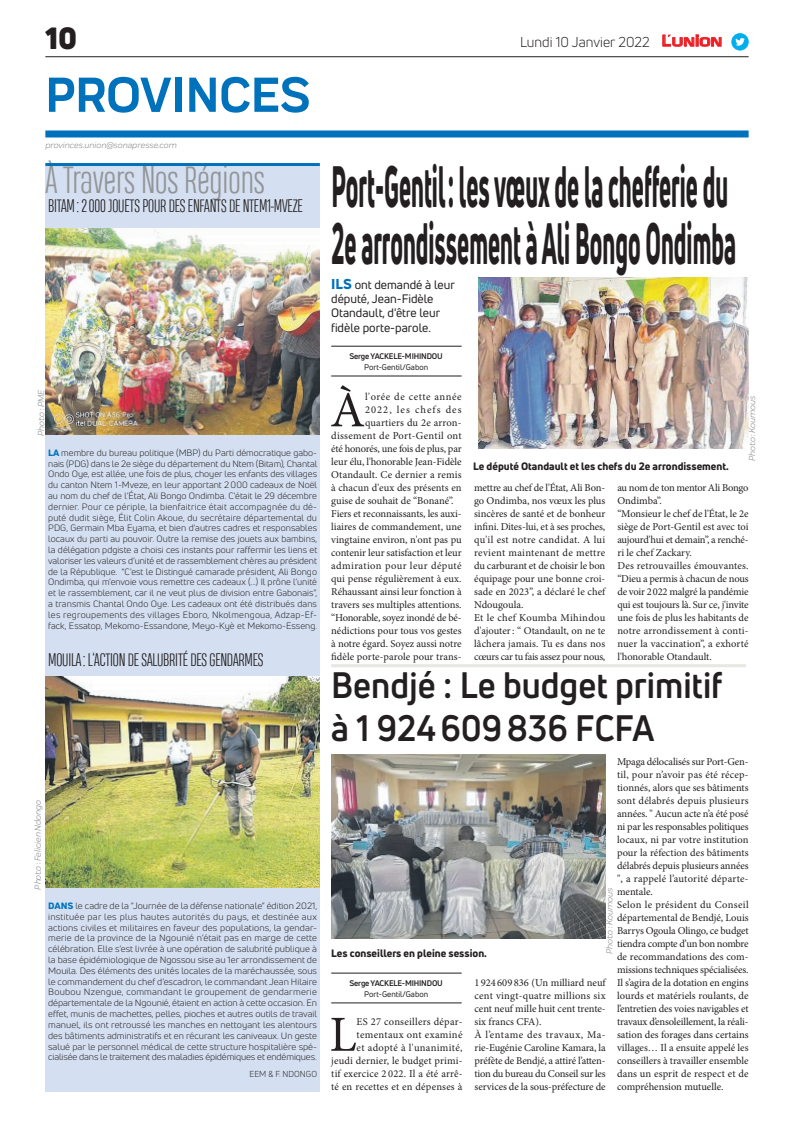
<style>
.page{position:relative;width:794px;height:1129px;background:#fff}
.page>*{position:absolute;margin:0;border:0;box-sizing:border-box;transform-origin:0 0}
.t1{font:800 57px/57px "Uni Neue";color:#231f20;scale:.4 1}
.t2{font:700 51px "Praktika";color:#0072bc}
.t3{font:50.5px "Minion Pro";color:#231f20}
.t4{font:700 36px/43.2px "Uni Neue";color:#231f20;scale:.95 1}
.t5{font:300 36px "Heading Compressed Pro";color:#939598}
.t6{font:900 30px "Uni Neue";color:#231f20}
.t7{font:300 17px "Heading Compressed Pro";letter-spacing:-.01em;color:#231f20}
.t8{font:14px "Uni Neue";color:#231f20}
.t9{font:12px/14.4px "Uni Neue";color:#231f20}
.t10{font:10.5px/13px "Minion Pro";color:#231f20}
.t11{font:800 10.5px "Uni Neue";color:#231f20}
.t12{font:10.5px "Minion Pro";letter-spacing:-.02em;color:#231f20}
.t13{font:10.5px "Minion Pro";letter-spacing:.03em;color:#231f20}
.t14{font:10.5px "Minion Pro";letter-spacing:.035em;color:#231f20}
.t15{font:10.5px "Minion Pro";letter-spacing:.05em;color:#231f20}
.t16{font:10.5px "Minion Pro";letter-spacing:.1em;color:#231f20}
.t17{font:9px/10.8px "Uni Neue";letter-spacing:-.01em;color:#231f20;text-align:justify;scale:1.04 1}
.t18{font:9px/10.8px "Uni Neue";letter-spacing:-.01em;color:#231f20;text-align:justify;scale:1.06 1}
.t19{font:italic 9px "Praktika";color:#818386}
.t20{font:8.5px "Uni Neue";color:#231f20}
.t21{font:700 8px "Uni Neue";letter-spacing:-.02em;color:#231f20}
.t22{font:8px "Uni Neue";color:#231f20}
.s1{font-weight:800;color:#0072bc}
.s2{font-family:"Eurostile";font-weight:600;font-size:14.9px;color:#ee1d23}
.s3{font-family:"Eurostile";font-weight:600;font-size:11.4px;color:#ee1d23}
.s4{font-weight:800;font-size:14px;color:#0072bc}
</style>
<div class="page">
<hr style="left:45px;top:56px;width:703px;height:1px;background:#231f20">
<div style="left:45px;top:130px;width:703px;height:7px;background:#0072bc"></div>
<svg style="left:662px;top:34px;width:60px;height:13px"></svg>
<div style="left:731px;top:33px;width:17px;height:18px;background:#00aeef;border-radius:50%"></div>
<svg style="left:735px;top:38px;width:10px;height:8px"></svg>
<div style="left:45px;top:164px;width:275px;height:927px;background:#d4e0f1"></div>
<img style="left:46px;top:228px;width:274px;height:206px">
<img style="left:45px;top:676px;width:275px;height:211px">
<hr style="left:45px;top:163px;width:275px;height:3px;background:#0072bc">
<hr style="left:331px;top:1002px;width:131px;height:1px;background:#231f20">
<hr style="left:331px;top:972px;width:131px;height:1px;background:#231f20">
<img style="left:331px;top:754px;width:274px;height:184px">
<hr style="left:331px;top:664px;width:415px;height:3px;background:#e7e8e2">
<hr style="left:331px;top:375px;width:130px;height:1px;background:#231f20">
<hr style="left:331px;top:346px;width:130px;height:1px;background:#231f20">
<img style="left:479px;top:278px;width:269px;height:171px">
<h3 class="t6" style="left:45px;top:17px;width:33px">10</h3>
<h2 class="t2" style="left:45px;top:54px;width:266px">PROVINCES</h2>
<p class="t19" style="left:45px;top:139px;width:133px">provinces.union@sonapresse.com</p>
<h3 class="t5" style="left:45px;top:159px;width:221px">À Travers Nos Régions</h3>
<h3 class="t7" style="left:48px;top:196px;width:256px">BITAM: 2000 JOUETS POUR DES ENFANTS DE NTEM1-MVEZE</h3>
<p class="t19" style="left:35px;top:435px;width:47px;rotate:-90deg">Photo : PME</p>
<p class="t17" style="left:48px;top:447px;width:260px"><span class="s1">LA</span> membre du bureau politique (MBP) du Parti démocratique gabo&shy;nais (PDG) dans le 2e siège du département du Ntem (Bitam), Chantal Ondo Oye, est allée, une fois de plus, choyer les enfants des villages du canton Ntem 1-Mveze, en leur apportant 2000 cadeaux de Noël au nom du chef de l’État, Ali Bongo Ondimba. C'était le 29 décembre dernier. Pour ce périple, la bienfaitrice était accompagnée du dé&shy;puté dudit siège, Élit Colin Akoue, du secrétaire départemental du PDG, Germain Mba Eyama, et bien d'autres cadres et responsables locaux du parti au pouvoir. Outre la remise des jouets aux bambins, la délégation pdgiste a choisi ces instants pour raffermir les liens et valoriser les valeurs d’unité et de rassemblement chères au président de la République. “C'est le Distingué camarade président, Ali Bongo Ondimba, qui m’envoie vous remettre ces cadeaux (...) Il prône l’unité et le rassemblement, car il ne veut plus de division entre Gabonais”, a transmis Chantal Ondo Oye. Les cadeaux ont été distribués dans les regroupements des villages Eboro, Nkolmengoua, Adzap-Ef&shy;fack, Essatop, Mekomo-Essandone, Meyo-Kyè et Mekomo-Esseng.</p>
<h3 class="t7" style="left:48px;top:649px;width:217px">MOUILA: L’ACTION DE SALUBRITÉ DES GENDARMES</h3>
<p class="t19" style="left:31px;top:889px;width:91px;rotate:-90deg">Photo : Felicien Ndongo</p>
<p class="t18" style="left:48px;top:900px;width:255px"><span class="s1">DANS</span> le cadre de la “Journée de la défense nationale” édition 2021, instituée par les plus hautes autorités du pays, et destinée aux actions civiles et militaires en faveur des populations, la gendar&shy;merie de la province de la Ngounié n’était pas en marge de cette célébration. Elle s’est livrée à une opération de salubrité publique à la base épidémiologique de Ngossou sise au 1er arrondissement de Mouila. Des éléments des unités locales de la maréchaussée, sous le commandement du chef d’escadron, le commandant Jean Hilaire Boubou Nzengue, commandant le groupement de gendarmerie départementale de la Ngounié, étaient en action à cette occasion. En effet, munis de machettes, pelles, pioches et autres outils de travail manuel, ils ont retroussé les manches en nettoyant les alentours des bâtiments administratifs et en récurant les caniveaux. Un geste salué par le personnel médical de cette structure hospitalière spé&shy;cialisée dans le traitement des maladies épidémiques et endémiques.</p>
<p class="t20" style="left:249px;top:1068px;width:69px">EEM &amp; F. NDONGO</p>
<h3 class="t8" style="left:520px;top:33px;width:203px">Lundi 10 Janvier 2022 <span class="s2">L</span><span class="s3">UNION</span></h3>
<h1 class="t1" style="left:331px;top:157px;width:1013px">Port-Gentil: les vœux de la chefferie du<br>2e arrondissement à Ali Bongo Ondimba</h1>
<p class="t9" style="left:331px;top:277px;width:125px"><span class="s4">ILS</span> ont demandé à leur député, Jean-Fidèle<br>Otandault, d'être leur fidèle porte-parole.</p>
<p class="t21" style="left:349px;top:351px;width:95px">Serge YACKELE-MIHINDOU</p>
<p class="t22" style="left:364px;top:362px;width:66px">Port-Gentil/Gabon</p>
<h3 class="t3" style="left:330px;top:376px;width:36px">À</h3>
<p class="t15" style="left:365px;top:390px;width:98px">l'orée de cette année</p>
<p class="t16" style="left:365px;top:403px;width:98px">2022, les chefs des</p>
<p class="t10" style="left:365px;top:416px;width:98px">quartiers du 2e arron-</p>
<p class="t13" style="left:331px;top:429px;width:132px">dissement de Port-Gentil ont</p>
<p class="t12" style="left:331px;top:442px;width:132px">été honorés, une fois de plus, par</p>
<p class="t10" style="left:331px;top:455px;width:132px">leur élu, l'honorable Jean-Fidèle</p>
<p class="t10" style="left:331px;top:468px;width:132px">Otandault. Ce dernier a remis</p>
<p class="t10" style="left:331px;top:481px;width:132px">à chacun d'eux des présents en</p>
<p class="t10" style="left:331px;top:494px;width:124px">guise de souhait de “Bonané”.</p>
<p class="t10" style="left:331px;top:507px;width:132px">Fiers et reconnaissants, les auxi-</p>
<p class="t10" style="left:331px;top:520px;width:132px">liaires de commandement, une</p>
<p class="t10" style="left:331px;top:533px;width:132px">vingtaine environ, n'ont pas pu</p>
<p class="t10" style="left:331px;top:546px;width:132px">contenir leur satisfaction et leur</p>
<p class="t14" style="left:331px;top:559px;width:132px">admiration pour leur député</p>
<p class="t10" style="left:331px;top:572px;width:132px">qui pense régulièrement à eux.</p>
<p class="t10" style="left:331px;top:585px;width:132px">Réhaussant ainsi leur fonction à</p>
<p class="t10" style="left:331px;top:598px;width:132px">travers ses multiples attentions.</p>
<p class="t12" style="left:331px;top:611px;width:132px">“Honorable, soyez inondé de bé-</p>
<p class="t10" style="left:331px;top:624px;width:132px">nédictions pour tous vos gestes</p>
<p class="t10" style="left:331px;top:637px;width:132px">à notre égard. Soyez aussi notre</p>
<p class="t10" style="left:331px;top:650px;width:132px">fidèle porte-parole pour trans-</p>
<p class="t11" style="left:473px;top:459px;width:257px">Le député Otandault et les chefs du 2e arrondissement.</p>
<p class="t19" style="left:746px;top:461px;width:67px;rotate:-90deg">Photo : Koumous</p>
<p class="t10" style="left:474px;top:481px;width:133px">mettre au chef de l'État, Ali Bon&shy;go Ondimba, nos vœux les plus sincères de santé et de bonheur infini. Dites-lui, et à ses proches, qu'il est notre candidat. A lui revient maintenant de mettre du carburant et de choisir le bon équipage pour une bonne croi&shy;sade en 2023”, a déclaré le chef<br>Ndougoula.<br>Et le chef Koumba Mihindou d'ajouter: “ Otandault, on ne te lâchera jamais. Tu es dans nos cœurs car tu fais assez pour nous,</p>
<p class="t10" style="left:617px;top:481px;width:133px">au nom de ton mentor Ali Bongo<br>Ondimba”.<br>“Monsieur le chef de l'État, le 2e siège de Port-Gentil est avec toi aujourd'hui et demain”, a renché&shy;ri le chef Zackary.<br>Des retrouvailles émouvantes. “Dieu a permis à chacun de nous de voir 2022 malgré la pandémie qui est toujours là. Sur ce, j'invite une fois de plus les habitants de notre arrondissement à conti&shy;nuer la vaccination”, a exhorté l'honorable Otandault.</p>
<h3 class="t4" style="left:331px;top:662px;width:413px">Bendjé : Le budget primitif à 1 924609836 FCFA</h3>
<p class="t10" style="left:617px;top:754px;width:133px">Mpaga délocalisés sur Port-Gen&shy;til, pour n’avoir pas été récep&shy;tionnés, alors que ses bâtiments sont délabrés depuis plusieurs années. " Aucun acte n’a été posé ni par les responsables politiques locaux, ni par votre institution pour la réfection des bâtiments délabrés depuis plusieurs années ", a rappelé l’autorité départe&shy;mentale.<br>Selon le président du Conseil départemental de Bendjé, Louis<br>Barrys Ogoula Olingo, ce budget tiendra compte d’un bon nombre de recommandations des com&shy;missions techniques spécialisées.<br>Il s’agira de la dotation en engins lourds et matériels roulants, de l’entretien des voies navigables et travaux d’ensoleillement, la réali&shy;sation des forages dans certains villages… Il a ensuite appelé les conseillers à travailler ensemble dans un esprit de respect et de compréhension mutuelle.</p>
<p class="t19" style="left:603px;top:953px;width:67px;rotate:-90deg">Photo : Koumous</p>
<p class="t11" style="left:331px;top:946px;width:157px">Les conseillers en pleine session.</p>
<p class="t10" style="left:474px;top:975px;width:133px">1 924 609 836 (Un milliard neuf cent vingt-quatre millions six cent neuf mille huit cent trente&shy;six francs CFA).<br>À l’entame des travaux, Ma&shy;rie-Eugénie Caroline Kamara, la préfète de Bendjé, a attiré l’atten&shy;tion du bureau du Conseil sur les services de la sous-préfecture de</p>
<p class="t21" style="left:349px;top:977px;width:95px">Serge YACKELE-MIHINDOU</p>
<p class="t22" style="left:364px;top:988px;width:66px">Port-Gentil/Gabon</p>
<p class="t10" style="left:331px;top:1014px;width:133px;text-align:right">ES 27 conseillers dépar&shy;tementaux ont examiné<br>et adopté à l'unanimité,<br>jeudi dernier, le budget primi&shy;tif exercice 2 022. Il a été arrê&shy;té en recettes et en dépenses à</p>
<h3 class="t3" style="left:329px;top:1000px;width:29px">L</h3>
</div>
